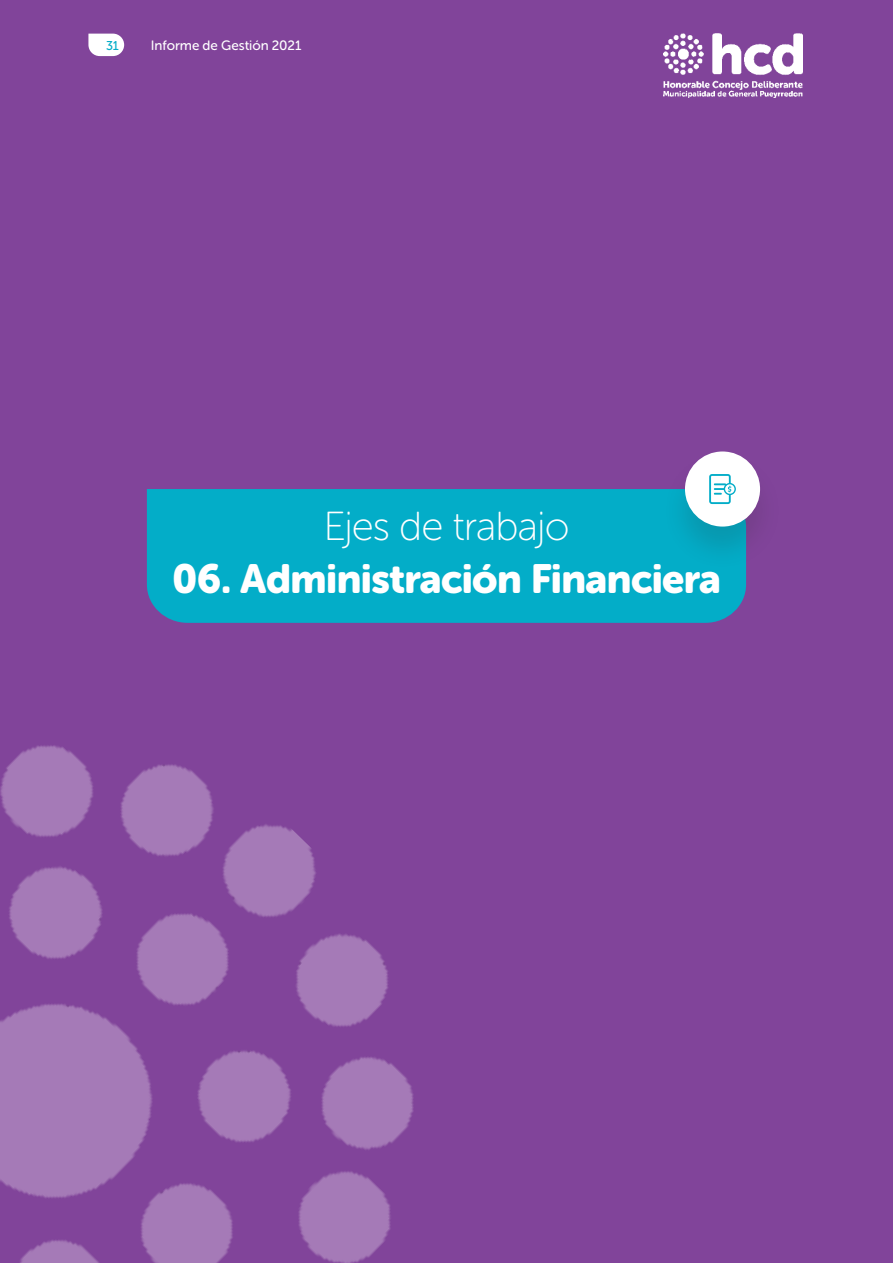
<style>
.page{position:relative;width:893px;height:1263px;background:#81449a}
.page>*{position:absolute;margin:0;border:0;box-sizing:border-box;transform-origin:0 0}
.Headline_27_31_Left{font:40.5px "Museo Sans Rounded 900";letter-spacing:-.015em;color:#fff}
.Headline_27_31_Left-2{font:40.5px "Museo Sans Rounded 100";letter-spacing:-.02em;color:#fff}
.t1{font:13.5px "Museo Sans Rounded 500";color:#fff}
.t2{font:12.75px "Museo Sans Rounded 500";color:#03adc8}
</style>
<div class="page">
<div style="left:147px;top:489px;width:599px;height:134px;background:#03adc8"></div>
<div style="left:662px;top:450px;width:121px;height:121px;background:#231f20;opacity:.15"></div>
<div style="left:685px;top:451px;width:75px;height:76px;background:#fff;border-radius:50%"></div>
<svg style="left:709px;top:474px;width:27px;height:30px"></svg>
<img style="left:0;top:595px;width:562px;height:668px">
<svg style="left:88px;top:34px;width:36px;height:22px"></svg>
<img style="left:664px;top:34px;width:139px;height:63px">
<p class="t2" style="left:106px;top:38px;width:14px">31</p>
<p class="t1" style="left:151px;top:38px;width:152px">Informe de Gestión 2021</p>
<p class="Headline_27_31_Left-2" style="left:323px;top:505px;width:248px">Ejes de trabajo</p>
<p class="Headline_27_31_Left" style="left:172px;top:555px;width:550px">06. Administración Financiera</p>
</div>
